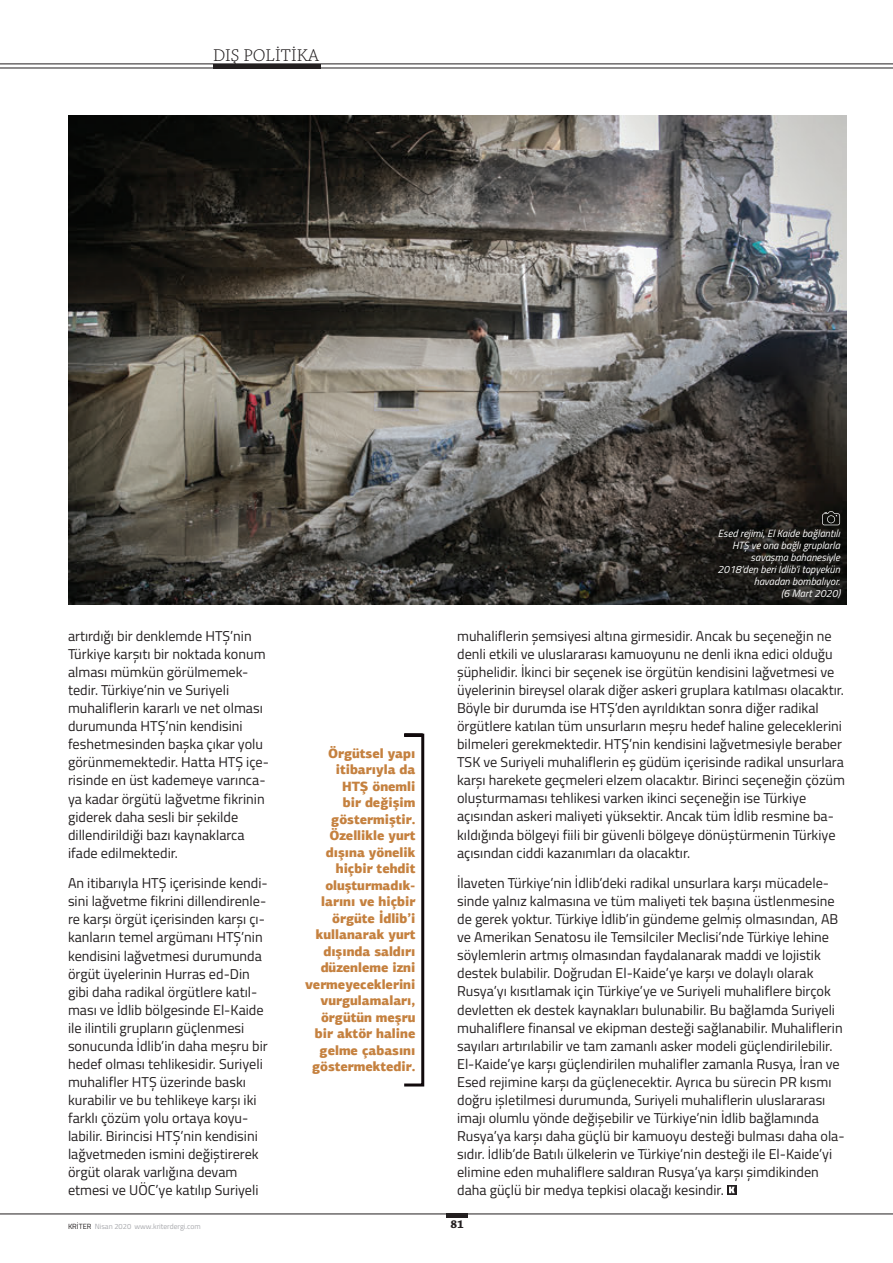
<style>
.page{position:relative;width:893px;height:1263px;background:#fff}
.page>*{position:absolute;margin:0;border:0;box-sizing:border-box;transform-origin:0 0}
.t1{font:300 18px "Chaparral Pro";letter-spacing:.01em;color:#231f20}
.t2{font:14.25px/18px "Titillium Web";color:#231f20}
.t3{font:900 13.5px/16.5px "PF Agora Sans Pro";color:#c5813f;text-align:right;scale:.95 1}
.t4{font:700 12px "Chaparral Pro";color:#231f20}
.t5{font:italic 10.5px/12px "Titillium Web";color:#fff;text-align:right}
.t6{font:7.5px "Titillium Web";color:#a8a9ad}
.s1{color:#231f20}
</style>
<div class="page">
<svg style="left:727px;top:1185px;width:10px;height:10px"></svg>
<svg style="left:729px;top:1187px;width:6px;height:6px"></svg>
<img style="left:68px;top:116px;width:778px;height:488px">
<svg style="left:822px;top:511px;width:18px;height:14px"></svg>
<svg style="left:404px;top:733px;width:21px;height:354px"></svg>
<hr style="left:446px;top:1214px;width:22px;height:4px;background:#231f20">
<hr style="left:0;top:1214px;width:893px;height:1px;background:#231f20">
<hr style="left:0;top:64px;width:893px;height:1px;background:#231f20">
<hr style="left:0;top:68px;width:893px;height:1px;background:#231f20">
<hr style="left:213px;top:64px;width:108px;height:4px;background:#231f20">
<p class="t1" style="left:213px;top:45px;width:107px">DIŞ POLİTİKA</p>
<p class="t2" style="left:68px;top:627px;width:202px">artırdığı bir denklemde HTŞ’nin<br>Türkiye karşıtı bir noktada konum alması mümkün görülmemek&shy;tedir. Türkiye’nin ve Suriyeli muhaliflerin kararlı ve net olması durumunda HTŞ’nin kendisini feshetmesinden başka çıkar yolu görünmemektedir. Hatta HTŞ içe&shy;risinde en üst kademeye varınca&shy;ya kadar örgütü lağvetme fikrinin giderek daha sesli bir şekilde dillendirildiği bazı kaynaklarca ifade edilmektedir.</p>
<p class="t2" style="left:68px;top:874px;width:201px">An itibarıyla HTŞ içerisinde kendi&shy;sini lağvetme fikrini dillendirenle&shy;re karşı örgüt içerisinden karşı çı&shy;kanların temel argümanı HTŞ’nin kendisini lağvetmesi durumunda örgüt üyelerinin Hurras ed-Din gibi daha radikal örgütlere katıl&shy;ması ve İdlib bölgesinde El-Kaide ile ilintili grupların güçlenmesi sonucunda İdlib’in daha meşru bir hedef olması tehlikesidir. Suriyeli muhalifler HTŞ üzerinde baskı kurabilir ve bu tehlikeye karşı iki farklı çözüm yolu ortaya koyu&shy;labilir. Birincisi HTŞ’nin kendisini lağvetmeden ismini değiştirerek örgüt olarak varlığına devam etmesi ve UÖC’ye katılıp Suriyeli</p>
<p class="t6" style="left:68px;top:1221px;width:134px"><span class="s1">KRİTER</span> Nisan 2020 www.kriterdergi.com</p>
<p class="t3" style="left:305px;top:745px;width:118px">Örgütsel yapı itibarıyla da<br>HTŞ önemli<br>bir değişim göstermiştir.<br>Özellikle yurt dışına yönelik hiçbir tehdit oluşturmadık&shy;larını ve hiçbir örgüte İdlib’i kullanarak yurt dışında saldırı düzenleme izni vermeyeceklerini vurgulamaları, örgütün meşru bir aktör haline gelme çabasını göstermektedir.</p>
<p class="t5" style="left:718px;top:527px;width:124px">Esed rejimi, El Kaide bağlantılı<br>HTŞ ve ona bağlı gruplarla savaşma bahanesiyle<br>2018’den beri İdlib’i topyekün havadan bombalıyor.<br>(6 Mart 2020)</p>
<p class="t2" style="left:457px;top:626px;width:389px">muhaliflerin şemsiyesi altına girmesidir. Ancak bu seçeneğin ne denli etkili ve uluslararası kamuoyunu ne denli ikna edici olduğu şüphelidir. İkinci bir seçenek ise örgütün kendisini lağvetmesi ve üyelerinin bireysel olarak diğer askeri gruplara katılması olacaktır.<br>Böyle bir durumda ise HTŞ’den ayrıldıktan sonra diğer radikal örgütlere katılan tüm unsurların meşru hedef haline geleceklerini bilmeleri gerekmektedir. HTŞ’nin kendisini lağvetmesiyle beraber TSK ve Suriyeli muhaliflerin eş güdüm içerisinde radikal unsurlara karşı harekete geçmeleri elzem olacaktır. Birinci seçeneğin çözüm oluşturmaması tehlikesi varken ikinci seçeneğin ise Türkiye açısından askeri maliyeti yüksektir. Ancak tüm İdlib resmine ba&shy;kıldığında bölgeyi fiili bir güvenli bölgeye dönüştürmenin Türkiye açısından ciddi kazanımları da olacaktır.</p>
<p class="t2" style="left:457px;top:874px;width:389px">İlaveten Türkiye’nin İdlib’deki radikal unsurlara karşı mücadele&shy;sinde yalnız kalmasına ve tüm maliyeti tek başına üstlenmesine de gerek yoktur. Türkiye İdlib’in gündeme gelmiş olmasından, AB ve Amerikan Senatosu ile Temsilciler Meclisi’nde Türkiye lehine söylemlerin artmış olmasından faydalanarak maddi ve lojistik destek bulabilir. Doğrudan El-Kaide’ye karşı ve dolaylı olarak Rusya’yı kısıtlamak için Türkiye’ye ve Suriyeli muhaliflere birçok devletten ek destek kaynakları bulunabilir. Bu bağlamda Suriyeli muhaliflere finansal ve ekipman desteği sağlanabilir. Muhaliflerin sayıları artırılabilir ve tam zamanlı asker modeli güçlendirilebilir.<br>El-Kaide’ye karşı güçlendirilen muhalifler zamanla Rusya, İran ve Esed rejimine karşı da güçlenecektir. Ayrıca bu sürecin PR kısmı doğru işletilmesi durumunda, Suriyeli muhaliflerin uluslararası imajı olumlu yönde değişebilir ve Türkiye’nin İdlib bağlamında Rusya’ya karşı daha güçlü bir kamuoyu desteği bulması daha ola&shy;sıdır. İdlib’de Batılı ülkelerin ve Türkiye’nin desteği ile El-Kaide’yi elimine eden muhaliflere saldıran Rusya’ya karşı şimdikinden daha güçlü bir medya tepkisi olacağı kesindir.</p>
<p class="t4" style="left:450px;top:1217px;width:15px">81</p>
</div>
